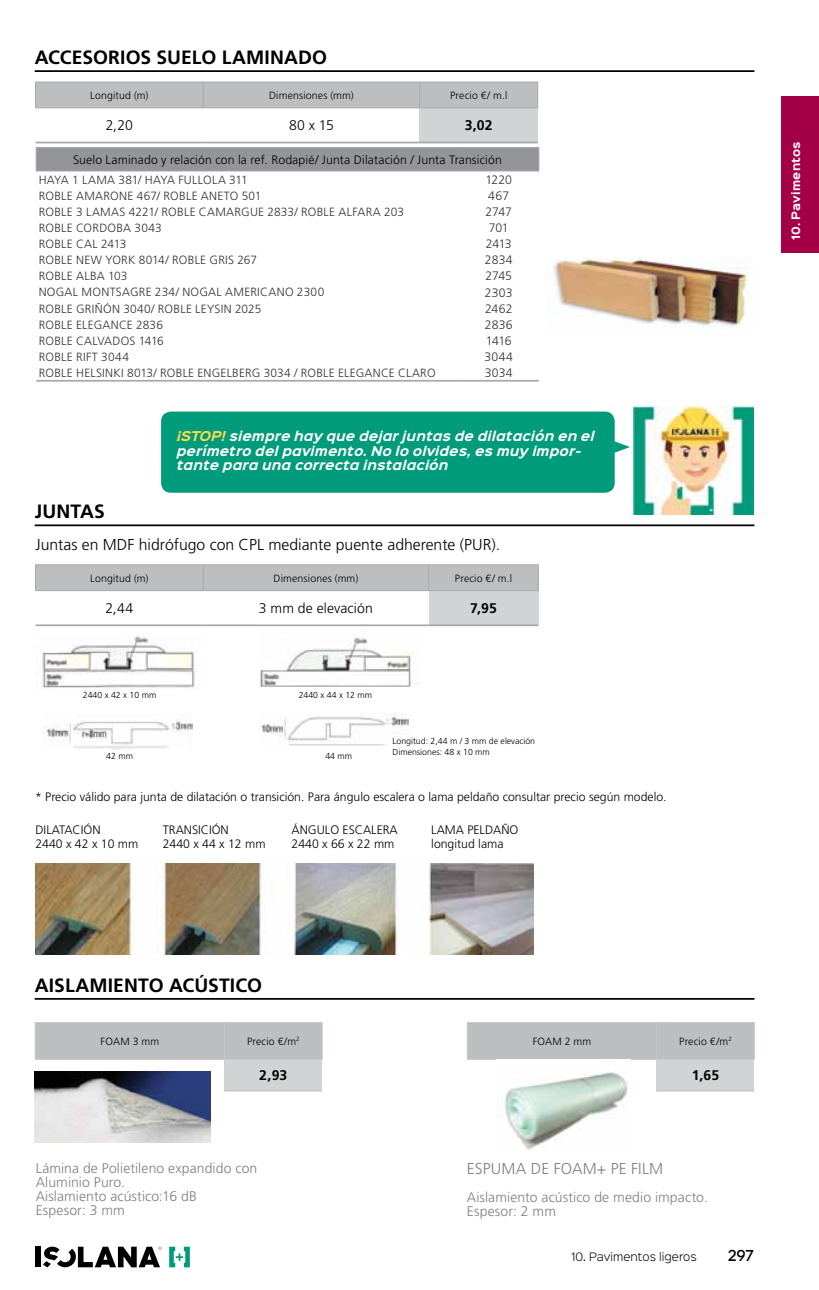
<style>
.page{position:relative;width:819px;height:1290px;background:#fff}
.page>*{position:absolute;margin:0;border:0;box-sizing:border-box;transform-origin:0 0}
.t1{font:700 19.25px "Frutiger";letter-spacing:.005em;color:#000}
.t2{font:300 15.75px "Frutiger";color:#000}
.t3{font:300 15.75px "Frutiger";letter-spacing:.01em;color:#807f83}
.t4{font:500 15.75px "Novecento";color:#000}
.t5{font:300 14px/14px "Frutiger";letter-spacing:.005em;color:#807f83}
.t6{font:300 14px "Frutiger";letter-spacing:.01em;color:#000}
.t7{font:700 14px "Frutiger";letter-spacing:.01em;color:#000}
.t8{font:300 12.25px/14.7px "Frutiger";color:#000}
.t9{font:italic 700 12.25px/14.7px "Sinkin Sans 700";letter-spacing:.015em;color:#fff}
.t10{font:300 12.25px "Frutiger";color:#333}
.t11{font:300 11.9px "Frutiger";letter-spacing:.025em;color:#333}
.t12{font:300 10.5px "Frutiger";letter-spacing:.02em;color:#000}
.t13{font:300 10.5px "Sinkin Sans 300";color:#000}
.t14{font:700 10.5px "Sinkin Sans 700";letter-spacing:.02em;color:#fff}
.t15{font:300 8.75px/10.5px "Frutiger";color:#000}
.s1{color:#fddc4f}
</style>
<div class="page">
<div style="left:35px;top:1246px;width:5px;height:21px;background:#000"></div>
<svg style="left:43px;top:1246px;width:119px;height:21px"></svg>
<svg style="left:169px;top:1246px;width:21px;height:21px"></svg>
<div style="left:781px;top:96px;width:38px;height:157px;background:#a30046"></div>
<div style="left:36px;top:1023px;width:286px;height:36px;background:#bcbec0"></div>
<div style="left:224px;top:1059px;width:98px;height:32px;background:#d1d3d4"></div>
<hr style="left:35px;top:1022px;width:189px;height:1px;background:#c8c8cb">
<hr style="left:35px;top:1023px;width:1px;height:36px;background:#c8c8cb">
<hr style="left:224px;top:1022px;width:98px;height:1px;background:#c8c8cb">
<hr style="left:224px;top:1023px;width:1px;height:36px;background:#c8c8cb">
<hr style="left:322px;top:1023px;width:1px;height:36px;background:#c8c8cb">
<hr style="left:35px;top:1059px;width:189px;height:1px;background:#c8c8cb">
<hr style="left:224px;top:1059px;width:98px;height:1px;background:#c8c8cb">
<hr style="left:224px;top:1090px;width:98px;height:1px;background:#c8c8cb">
<img style="left:35px;top:1071px;width:176px;height:71px">
<img style="left:553px;top:258px;width:195px;height:70px">
<div style="left:468px;top:1023px;width:285px;height:36px;background:#bcbec0"></div>
<div style="left:656px;top:1059px;width:98px;height:32px;background:#d1d3d4"></div>
<hr style="left:467px;top:1022px;width:189px;height:1px;background:#c8c8cb">
<hr style="left:467px;top:1023px;width:1px;height:36px;background:#c8c8cb">
<hr style="left:656px;top:1022px;width:98px;height:1px;background:#c8c8cb">
<hr style="left:656px;top:1023px;width:1px;height:36px;background:#c8c8cb">
<hr style="left:753px;top:1023px;width:1px;height:36px;background:#c8c8cb">
<hr style="left:467px;top:1059px;width:189px;height:1px;background:#c8c8cb">
<hr style="left:656px;top:1059px;width:98px;height:1px;background:#c8c8cb">
<hr style="left:656px;top:1090px;width:98px;height:1px;background:#c8c8cb">
<img style="left:496px;top:1072px;width:133px;height:78px">
<div style="left:419px;top:108px;width:118px;height:35px;background:#d1d3d4"></div>
<div style="left:35px;top:82px;width:503px;height:25px;background:#bcbec0"></div>
<hr style="left:35px;top:107px;width:168px;height:1px;background:#a7a9ac">
<hr style="left:203px;top:107px;width:216px;height:1px;background:#a7a9ac">
<hr style="left:35px;top:142px;width:168px;height:1px;background:#a7a9ac">
<hr style="left:203px;top:142px;width:216px;height:1px;background:#a7a9ac">
<hr style="left:419px;top:107px;width:119px;height:1px;background:#a7a9ac">
<hr style="left:419px;top:142px;width:118px;height:1px;background:#a7a9ac">
<div style="left:36px;top:148px;width:503px;height:23px;background:#939598"></div>
<svg style="left:36px;top:148px;width:1px;height:23px"></svg>
<hr style="left:36px;top:147px;width:422px;height:1px;background:#a7a9ac">
<hr style="left:458px;top:147px;width:81px;height:1px;background:#a7a9ac">
<svg style="left:538px;top:148px;width:1px;height:23px"></svg>
<hr style="left:36px;top:171px;width:422px;height:1px;background:#a7a9ac">
<hr style="left:458px;top:171px;width:81px;height:1px;background:#a7a9ac">
<hr style="left:36px;top:380px;width:422px;height:2px;background:#a7a9ac">
<hr style="left:458px;top:380px;width:81px;height:2px;background:#a7a9ac">
<div style="left:428px;top:591px;width:110px;height:34px;background:#d1d3d4"></div>
<hr style="left:35px;top:564px;width:168px;height:1px;background:#a7a9ac">
<hr style="left:203px;top:564px;width:225px;height:1px;background:#a7a9ac">
<hr style="left:428px;top:564px;width:111px;height:1px;background:#a7a9ac">
<div style="left:35px;top:565px;width:504px;height:25px;background:#bcbec0"></div>
<hr style="left:35px;top:590px;width:168px;height:1px;background:#a7a9ac">
<hr style="left:203px;top:590px;width:225px;height:1px;background:#a7a9ac">
<hr style="left:35px;top:624px;width:168px;height:2px;background:#a7a9ac">
<hr style="left:203px;top:624px;width:225px;height:2px;background:#a7a9ac">
<hr style="left:428px;top:590px;width:111px;height:1px;background:#a7a9ac">
<hr style="left:428px;top:624px;width:110px;height:2px;background:#a7a9ac">
<img style="left:44px;top:721px;width:148px;height:28px">
<img style="left:261px;top:714px;width:147px;height:31px">
<img style="left:42px;top:634px;width:155px;height:54px">
<img style="left:260px;top:635px;width:158px;height:51px">
<img style="left:35px;top:863px;width:498px;height:91px">
<hr style="left:35px;top:70px;width:719px;height:2px;background:#000">
<hr style="left:35px;top:524px;width:719px;height:2px;background:#000">
<hr style="left:35px;top:998px;width:719px;height:2px;background:#000">
<div style="left:161px;top:411px;width:453px;height:82px;background:#009b7a;border-radius:10px"></div>
<svg style="left:614px;top:441px;width:16px;height:12px"></svg>
<img style="left:633px;top:406px;width:120px;height:108px">
<h1 class="t1" style="left:35px;top:46px;width:294px">ACCESORIOS SUELO LAMINADO</h1>
<p class="t12" style="left:90px;top:89px;width:60px">Longitud (m)</p>
<p class="t12" style="left:269px;top:89px;width:86px">Dimensiones (mm)</p>
<p class="t12" style="left:450px;top:89px;width:59px">Precio €/ m.l</p>
<p class="t6" style="left:106px;top:118px;width:29px">2,20</p>
<p class="t6" style="left:289px;top:118px;width:46px">80 x 15</p>
<p class="t7" style="left:465px;top:117px;width:29px">3,02</p>
<p class="t8" style="left:73px;top:153px;width:430px">Suelo Laminado y relación con la ref. Rodapié/ Junta Dilatación / Junta Transición</p>
<p class="t11" style="left:39px;top:173px;width:211px">HAYA 1 LAMA 381/ HAYA FULLOLA 311</p>
<p class="t10" style="left:485px;top:172px;width:28px">1220</p>
<p class="t11" style="left:39px;top:189px;width:224px">ROBLE AMARONE 467/ ROBLE ANETO 501</p>
<p class="t10" style="left:488px;top:189px;width:22px">467</p>
<p class="t11" style="left:39px;top:205px;width:367px">ROBLE 3 LAMAS 4221/ ROBLE CAMARGUE 2833/ ROBLE ALFARA 203</p>
<p class="t10" style="left:485px;top:205px;width:28px">2747</p>
<p class="t11" style="left:39px;top:221px;width:124px">ROBLE CORDOBA 3043</p>
<p class="t10" style="left:488px;top:221px;width:22px">701</p>
<p class="t11" style="left:39px;top:237px;width:89px">ROBLE CAL 2413</p>
<p class="t10" style="left:486px;top:237px;width:27px">2413</p>
<p class="t11" style="left:39px;top:253px;width:220px">ROBLE NEW YORK 8014/ ROBLE GRIS 267</p>
<p class="t10" style="left:485px;top:253px;width:29px">2834</p>
<p class="t11" style="left:39px;top:269px;width:90px">ROBLE ALBA 103</p>
<p class="t10" style="left:485px;top:269px;width:28px">2745</p>
<p class="t11" style="left:39px;top:286px;width:287px">NOGAL MONTSAGRE 234/ NOGAL AMERICANO 2300</p>
<p class="t10" style="left:485px;top:285px;width:29px">2303</p>
<p class="t11" style="left:39px;top:302px;width:224px">ROBLE GRIÑÓN 3040/ ROBLE LEYSIN 2025</p>
<p class="t10" style="left:485px;top:302px;width:29px">2462</p>
<p class="t11" style="left:39px;top:318px;width:126px">ROBLE ELEGANCE 2836</p>
<p class="t10" style="left:485px;top:318px;width:29px">2836</p>
<p class="t11" style="left:39px;top:334px;width:127px">ROBLE CALVADOS 1416</p>
<p class="t10" style="left:486px;top:334px;width:27px">1416</p>
<p class="t11" style="left:39px;top:350px;width:92px">ROBLE RIFT 3044</p>
<p class="t10" style="left:484px;top:350px;width:30px">3044</p>
<p class="t11" style="left:39px;top:366px;width:398px">ROBLE HELSINKI 8013/ ROBLE ENGELBERG 3034 / ROBLE ELEGANCE CLARO</p>
<p class="t10" style="left:485px;top:366px;width:29px">3034</p>
<h1 class="t1" style="left:35px;top:500px;width:72px">JUNTAS</h1>
<p class="t9" style="left:177px;top:429px;width:419px"><span class="s1">¡STOP!</span> siempre hay que dejar juntas de dilatación en el perímetro del pavimento. No lo olvides, es muy impor&shy;tante para una correcta instalación</p>
<h2 class="t2" style="left:35px;top:535px;width:466px">Juntas en MDF hidrófugo con CPL mediante puente adherente (PUR).</h2>
<p class="t12" style="left:90px;top:572px;width:60px">Longitud (m)</p>
<p class="t12" style="left:273px;top:572px;width:86px">Dimensiones (mm)</p>
<p class="t12" style="left:455px;top:572px;width:59px">Precio €/ m.l</p>
<p class="t6" style="left:105px;top:600px;width:29px">2,44</p>
<p class="t6" style="left:259px;top:600px;width:115px">3 mm de elevación</p>
<p class="t7" style="left:470px;top:600px;width:28px">7,95</p>
<p class="t15" style="left:83px;top:689px;width:75px">2440 x 42 x 10 mm</p>
<p class="t15" style="left:299px;top:689px;width:75px">2440 x 44 x 12 mm</p>
<p class="t15" style="left:392px;top:736px;width:144px">Longitud: 2,44 m / 3 mm de elevación<br>Dimensiones: 48 x 10 mm</p>
<p class="t8" style="left:35px;top:790px;width:633px">* Precio válido para junta de dilatación o transición. Para ángulo escalera o lama peldaño consultar precio según modelo.</p>
<p class="t15" style="left:106px;top:751px;width:28px">42 mm</p>
<p class="t15" style="left:325px;top:751px;width:28px">44 mm</p>
<p class="t8" style="left:35px;top:822px;width:104px">DILATACIÓN<br>2440 x 42 x 10 mm</p>
<p class="t8" style="left:291px;top:822px;width:108px">ÁNGULO ESCALERA<br>2440 x 66 x 22 mm</p>
<p class="t8" style="left:163px;top:822px;width:104px">TRANSICIÓN<br>2440 x 44 x 12 mm</p>
<p class="t8" style="left:431px;top:822px;width:89px">LAMA PELDAÑO longitud lama</p>
<p class="t14" style="left:790px;top:240px;width:101px;rotate:-90deg">10. Pavimentos</p>
<h1 class="t1" style="left:35px;top:974px;width:229px">AISLAMIENTO ACÚSTICO</h1>
<p class="t12" style="left:100px;top:1035px;width:60px">FOAM 3 mm</p>
<p class="t12" style="left:247px;top:1035px;width:54px">Precio €/m<sup>2</sup></p>
<p class="t7" style="left:259px;top:1067px;width:30px">2,93</p>
<p class="t5" style="left:36px;top:1161px;width:223px">Lámina de Polietileno expandido con<br>Aluminio Puro.<br>Aislamiento acústico:16 dB<br>Espesor: 3 mm</p>
<p class="t12" style="left:532px;top:1035px;width:60px">FOAM 2 mm</p>
<p class="t12" style="left:679px;top:1035px;width:54px">Precio €/m<sup>2</sup></p>
<p class="t7" style="left:691px;top:1067px;width:29px">1,65</p>
<h2 class="t3" style="left:467px;top:1159px;width:198px">ESPUMA DE FOAM+ PE FILM</h2>
<p class="t5" style="left:467px;top:1190px;width:242px">Aislamiento acústico de medio impacto.<br>Espesor: 2 mm</p>
<p class="t13" style="left:571px;top:1248px;width:127px">10. Pavimentos ligeros</p>
<h2 class="t4" style="left:728px;top:1245px;width:27px">297</h2>
</div>
